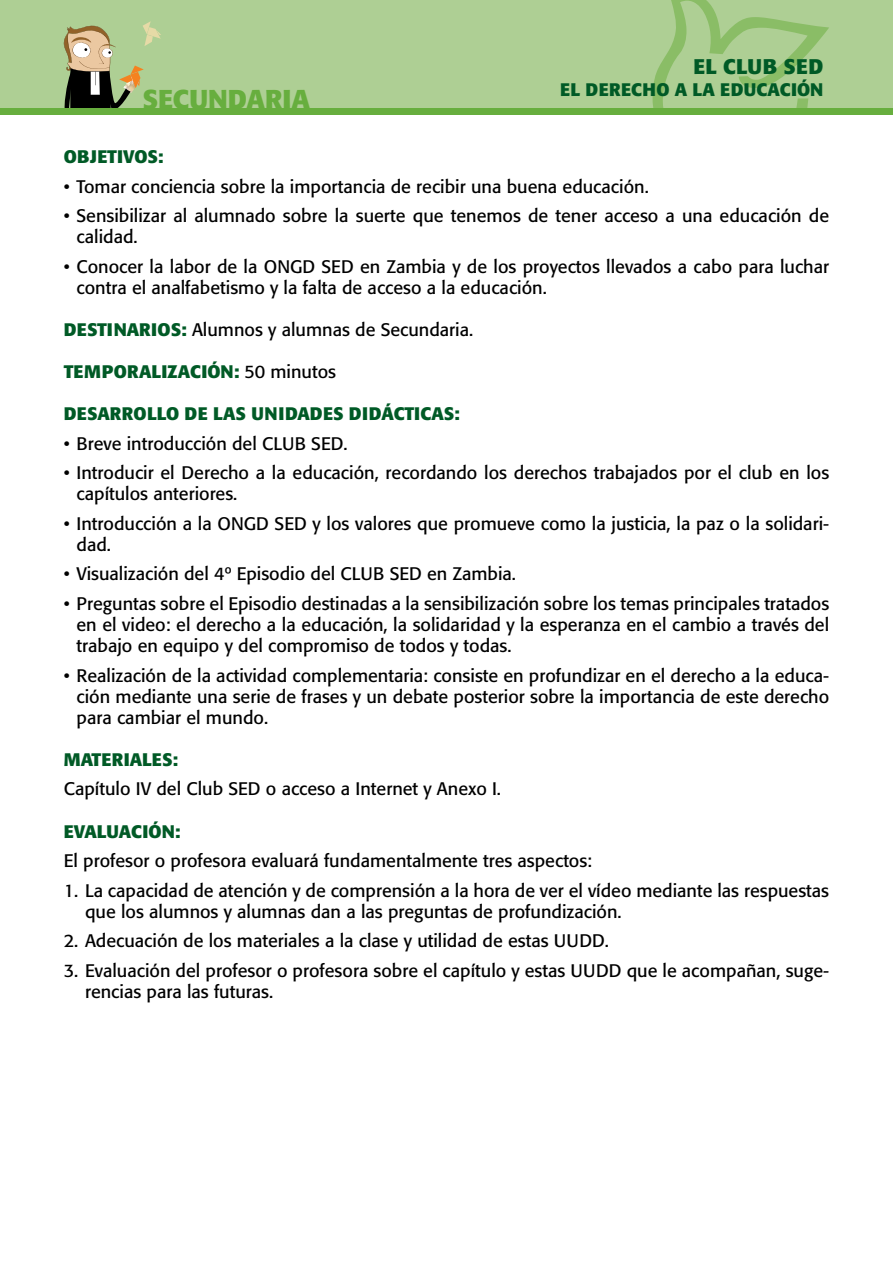
<style>
.page{position:relative;width:893px;height:1263px;background:#fff}
.page>*{position:absolute;margin:0;border:0;box-sizing:border-box;transform-origin:0 0}
.t1{font:700 27px "Formata";color:#67ae3e}
.t2{font:700 21px "Formata";letter-spacing:.02em;color:#005a26}
.t3{font:18px/21px "Formata";color:#000}
.t4{font:700 18px "Formata";color:#005a26}
.t5{font:700 18px "Formata";letter-spacing:.02em;color:#005a26}
.s1{font-weight:700;color:#005a26}
.s2{font-weight:400;color:#000}
</style>
<div class="page">
<div style="left:0;top:0;width:893px;height:115px;background:#aecf94"></div>
<svg style="left:652px;top:0;width:177px;height:109px"></svg>
<svg style="left:64px;top:21px;width:97px;height:88px"></svg>
<div style="left:0;top:109px;width:893px;height:6px;background:#67ae3e"></div>
<h1 class="t1" style="left:142px;top:83px;width:169px">SECUNDARIA</h1>
<p class="t2" style="left:693px;top:53px;width:131px">EL CLUB SED</p>
<p class="t5" style="left:560px;top:78px;width:265px">EL DERECHO A LA EDUCACIÓN</p>
<p class="t4" style="left:64px;top:145px;width:101px">OBJETIVOS:</p>
<p class="t3" style="left:64px;top:176px;width:586px">• Tomar conciencia sobre la importancia de recibir una buena educación.</p>
<p class="t3" style="left:77px;top:205px;width:754px;text-indent:-13px">• Sensibilizar al alumnado sobre la suerte que tenemos de tener acceso a una educación de calidad.</p>
<p class="t3" style="left:77px;top:256px;width:754px;text-indent:-13px">• Conocer la labor de la ONGD SED en Zambia y de los proyectos llevados a cabo para luchar contra el analfabetismo y la falta de acceso a la educación.</p>
<p class="t3" style="left:64px;top:319px;width:411px"><span class="s1">DESTINARIOS:</span> Alumnos y alumnas de Secundaria.</p>
<p class="t4" style="left:64px;top:360px;width:274px">TEMPORALIZACIÓN: <span class="s2">50 minutos</span></p>
<p class="t4" style="left:64px;top:403px;width:398px">DESARROLLO DE LAS UNIDADES DIDÁCTICAS:</p>
<p class="t3" style="left:64px;top:433px;width:285px">• Breve introducción del CLUB SED.</p>
<p class="t3" style="left:77px;top:463px;width:754px;text-indent:-13px">• Introducir el Derecho a la educación, recordando los derechos trabajados por el club en los capítulos anteriores.</p>
<p class="t3" style="left:77px;top:513px;width:754px;text-indent:-13px">• Introducción a la ONGD SED y los valores que promueve como la justicia, la paz o la solidari&shy;dad.</p>
<p class="t3" style="left:64px;top:564px;width:454px">• Visualización del 4º Episodio del CLUB SED en Zambia.</p>
<p class="t3" style="left:77px;top:593px;width:754px;text-align:justify;text-indent:-13px">• Preguntas sobre el Episodio destinadas a la sensibilización sobre los temas principales tratados en el video: el derecho a la educación, la solidaridad y la esperanza en el cambio a través del trabajo en equipo y del compromiso de todos y todas.</p>
<p class="t3" style="left:77px;top:665px;width:754px;text-align:justify;text-indent:-13px">• Realización de la actividad complementaria: consiste en profundizar en el derecho a la educa&shy;ción mediante una serie de frases y un debate posterior sobre la importancia de este derecho para cambiar el mundo.</p>
<p class="t4" style="left:64px;top:748px;width:116px">MATERIALES:</p>
<p class="t3" style="left:64px;top:778px;width:439px">Capítulo IV del Club SED o acceso a Internet y Anexo I.</p>
<p class="t4" style="left:64px;top:820px;width:118px">EVALUACIÓN:</p>
<p class="t3" style="left:64px;top:850px;width:530px">El profesor o profesora evaluará fundamentalmente tres aspectos:</p>
<p class="t3" style="left:85px;top:880px;width:746px;text-indent:-21px">1. La capacidad de atención y de comprensión a la hora de ver el vídeo mediante las respuestas que los alumnos y alumnas dan a las preguntas de profundización.</p>
<p class="t3" style="left:64px;top:930px;width:547px">2. Adecuación de los materiales a la clase y utilidad de estas UUDD.</p>
<p class="t3" style="left:85px;top:960px;width:746px;text-indent:-21px">3. Evaluación del profesor o profesora sobre el capítulo y estas UUDD que le acompañan, suge&shy;rencias para las futuras.</p>
</div>
